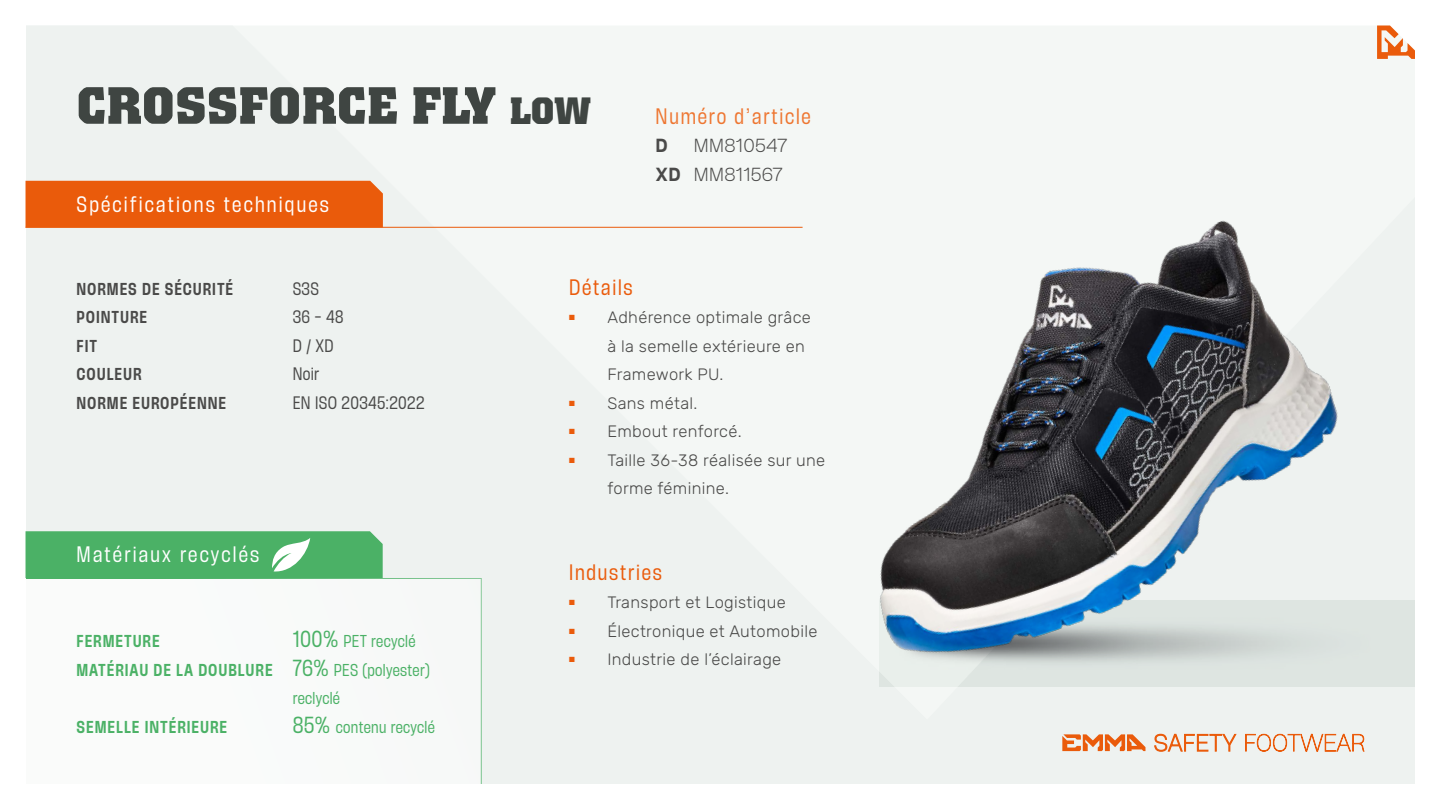
<style>
.page{position:relative;width:1441px;height:810px;background:#fff}
.page>*{position:absolute;margin:0;border:0;box-sizing:border-box;transform-origin:0 0}
.t1{font:700 51.75px "Colossalis";letter-spacing:.02em;color:#3f4542}
.t2{font:condensed 19.5px "Herokid";letter-spacing:.11em;color:#fff}
.t3{font:condensed 19.5px "Herokid";letter-spacing:.09em;color:#ea5b0b}
.t4{font:condensed 19.5px "Herokid";letter-spacing:.09em;color:#ee7631}
.t5{font:300 16.5px/28.5px "Rubik";letter-spacing:.02em;color:#4a4a49}
.t6{font:300 16.5px/28.5px "Herokid";letter-spacing:.02em;color:#4a4a49;text-align:right}
.t7{font:600 16.5px "Herokid";color:#4a4a49}
.t8{font:condensed 15.75px "Herokid";letter-spacing:.02em;color:#4a4a49}
.t9{font:600 condensed 15px "Herokid";letter-spacing:.06em;color:#4bb166}
.t10{font:600 condensed 15px "Herokid";letter-spacing:.06em;color:#4a4a49}
.t11{font:condensed 15px "Herokid";letter-spacing:.02em;color:#4bb166}
.s1{font-size:37.65px}
.s2{font-weight:600}
.s3{font-size:20.25px}
.s4{font-weight:400;font-size:20.25px}
.s5{font-weight:400}
</style>
<div class="page">
<div style="left:26px;top:26px;width:1389px;height:758px;background:#eef2f0"></div>
<svg style="left:26px;top:578px;width:455px;height:206px"></svg>
<svg style="left:1376px;top:26px;width:39px;height:33px"></svg>
<svg style="left:1154px;top:734px;width:209px;height:18px;background:#ecc7b0"></svg>
<svg style="left:1062px;top:734px;width:83px;height:17px"></svg>
<div style="left:26px;top:181px;width:357px;height:46px;background:#ea5b0b"></div>
<hr style="left:26px;top:227px;width:776px;height:1px;background:#ea5b0b">
<div style="left:26px;top:531px;width:356px;height:47px;background:#4bb166"></div>
<div style="left:1376px;top:601px;width:39px;height:86px;background:#dee5e1"></div>
<img style="left:827px;top:126px;width:549px;height:573px">
<h1 class="t1" style="left:77px;top:76px;width:516px">CROSSFORCE FLY <span class="s1">LOW</span></h1>
<p class="t2" style="left:77px;top:191px;width:254px">Spécifications techniques</p>
<p class="t4" style="left:655px;top:103px;width:157px">Numéro d’article</p>
<p class="t7" style="left:655px;top:133px;width:14px">D</p>
<p class="t6" style="left:655px;top:131px;width:133px">MM810547<br><span class="s2">XD</span> MM811567</p>
<p class="t10" style="left:77px;top:278px;width:158px">NORMES DE SÉCURITÉ</p>
<p class="t8" style="left:293px;top:278px;width:28px">S3S</p>
<p class="t10" style="left:77px;top:307px;width:72px">POINTURE</p>
<p class="t8" style="left:293px;top:306px;width:52px">36 - 48</p>
<p class="t10" style="left:77px;top:335px;width:22px">FIT</p>
<p class="t8" style="left:293px;top:335px;width:42px">D / XD</p>
<p class="t10" style="left:77px;top:364px;width:67px">COULEUR</p>
<p class="t8" style="left:293px;top:363px;width:28px">Noir</p>
<p class="t10" style="left:77px;top:392px;width:151px">NORME EUROPÉENNE</p>
<p class="t8" style="left:293px;top:392px;width:133px">EN ISO 20345:2022</p>
<p class="t2" style="left:77px;top:542px;width:184px">Matériaux recyclés</p>
<p class="t9" style="left:77px;top:631px;width:85px">FERMETURE</p>
<p class="t11" style="left:293px;top:631px;width:124px"><span class="s3">100%</span> PET recyclé</p>
<p class="t9" style="left:77px;top:659px;width:355px">MATÉRIAU DE LA DOUBLURE <span class="s4">76%</span> <span class="s5">PES (polyester)</span></p>
<p class="t11" style="left:293px;top:688px;width:49px">reclyclé</p>
<p class="t9" style="left:77px;top:716px;width:152px">SEMELLE INTÉRIEURE</p>
<p class="t11" style="left:293px;top:717px;width:144px"><span class="s3">85%</span> contenu recyclé</p>
<p class="t3" style="left:569px;top:274px;width:65px">Détails</p>
<p class="t5" style="left:607px;top:304px;width:205px;text-indent:-38px"><sup>■</sup> Adhérence optimale grâce à la semelle extérieure en<br>Framework PU.</p>
<p class="t5" style="left:569px;top:389px;width:130px"><sup>■</sup> Sans métal.</p>
<p class="t5" style="left:569px;top:418px;width:174px"><sup>■</sup> Embout renforcé.</p>
<p class="t5" style="left:607px;top:446px;width:219px;text-indent:-38px"><sup>■</sup> Taille 36-38 réalisée sur une forme féminine.</p>
<p class="t3" style="left:569px;top:559px;width:94px">Industries</p>
<p class="t5" style="left:569px;top:589px;width:218px"><sup>■</sup> Transport et Logistique</p>
<p class="t5" style="left:569px;top:617px;width:250px"><sup>■</sup> Électronique et Automobile</p>
<p class="t5" style="left:569px;top:646px;width:214px"><sup>■</sup> Industrie de l’éclairage</p>
</div>
